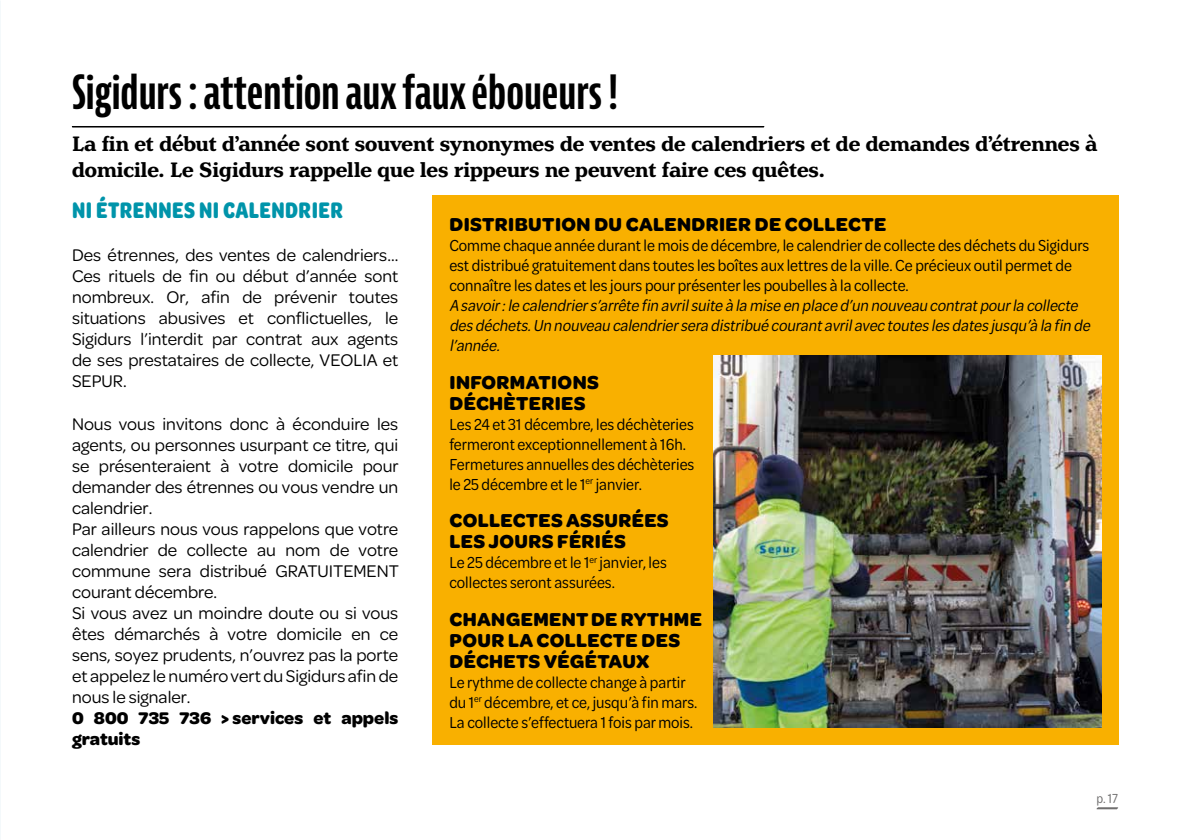
<style>
.page{position:relative;width:1191px;height:840px;background:#fff}
.page>*{position:absolute;margin:0;border:0;box-sizing:border-box;transform-origin:0 0}
.t1{font:700 extra-condensed 46px "Bernina Sans";color:#000}
.t2{font:700 24px "Omnes Cond";letter-spacing:.02em;color:#0094aa}
.t3{font:700 22px/26px "Henriette";color:#000}
.t4{font:700 20px/21px "Omnes";letter-spacing:.02em;color:#000}
.t5{font:18px/21px "Omnes";color:#000;text-align:justify}
.t6{font:700 18px/21px "Omnes";color:#000}
.t7{font:17px/20px "Omnes Cond";color:#000}
.t8{font:italic 17px/20px "Omnes Cond";color:#000}
.t9{font:14px "Omnes Narrow";color:#706f6f}
</style>
<div class="page">
<svg style="left:1096px;top:807px;width:22px;height:2px"></svg>
<svg style="left:72px;top:126px;width:692px;height:1px"></svg>
<div style="left:432px;top:195px;width:687px;height:549px;background:#f9b000"></div>
<img style="left:713px;top:355px;width:389px;height:372px">
<h1 class="t1" style="left:72px;top:66px;width:547px">Sigidurs : attention aux faux éboueurs !</h1>
<p class="t3" style="left:72px;top:131px;width:1027px">La fin et début d’année sont souvent synonymes de ventes de calendriers et de demandes d’étrennes à domicile. Le Sigidurs rappelle que les rippeurs ne peuvent faire ces quêtes.</p>
<h2 class="t2" style="left:72px;top:193px;width:272px">NI ÉTRENNES NI CALENDRIER</h2>
<p class="t5" style="left:72px;top:243px;width:328px">Des étrennes, des ventes de calendriers… Ces rituels de fin ou début d’année sont nombreux. Or, afin de prévenir toutes situations abusives et conflictuelles, le Sigidurs l’interdit par contrat aux agents de ses prestataires de collecte, VEOLIA et SEPUR.</p>
<p class="t5" style="left:72px;top:412px;width:328px;text-align:left">Nous vous invitons donc à éconduire les agents, ou personnes usurpant ce titre, qui se présenteraient à votre domicile pour demander des étrennes ou vous vendre un calendrier.<br>Par ailleurs nous vous rappelons que votre calendrier de collecte au nom de votre commune sera distribué GRATUITEMENT courant décembre.<br>Si vous avez un moindre doute ou si vous êtes démarchés à votre domicile en ce sens, soyez prudents, n’ouvrez pas la porte et appelez le numéro vert du Sigidurs afin de nous le signaler.</p>
<p class="t6" style="left:72px;top:706px;width:328px">0 800 735 736 &gt; services et appels gratuits</p>
<p class="t4" style="left:449px;top:213px;width:438px">DISTRIBUTION DU CALENDRIER DE COLLECTE</p>
<p class="t7" style="left:449px;top:235px;width:641px">Comme chaque année durant le mois de décembre, le calendrier de collecte des déchets du Sigidurs est distribué gratuitement dans toutes les boîtes aux lettres de la ville. Ce précieux outil permet de connaître les dates et les jours pour présenter les poubelles à la collecte.</p>
<p class="t8" style="left:449px;top:294px;width:646px">A savoir:le calendriers’arrête fin avrilsuite à la mise en place d’un nouveau contratpourla collecte des déchets.Un nouveau calendriersera distribué courantavrilavec toutes les dates jusqu’à la fin de l’année.</p>
<p class="t4" style="left:449px;top:370px;width:151px">INFORMATIONS<br>DÉCHÈTERIES</p>
<p class="t7" style="left:449px;top:413px;width:246px">Les 24 et 31 décembre, les déchèteries fermeront exceptionnellement à 16h.<br>Fermetures annuelles des déchèteries le 25 décembre et le 1<sup>er</sup> janvier.</p>
<p class="t4" style="left:449px;top:509px;width:220px">COLLECTES ASSURÉES<br>LES JOURS FÉRIÉS</p>
<p class="t7" style="left:449px;top:551px;width:219px">Le 25 décembre et le 1<sup>er</sup> janvier, les collectes seront assurées.</p>
<p class="t4" style="left:449px;top:607px;width:254px">CHANGEMENT DE RYTHME<br>POUR LA COLLECTE DES<br>DÉCHETS VÉGÉTAUX</p>
<p class="t7" style="left:449px;top:671px;width:250px">Le rythme de collecte change à partir du 1<sup>er</sup> décembre, et ce, jusqu’à fin mars.<br>La collecte s’effectuera 1 fois par mois.</p>
<p class="t9" style="left:1096px;top:789px;width:23px">p. 17</p>
</div>
